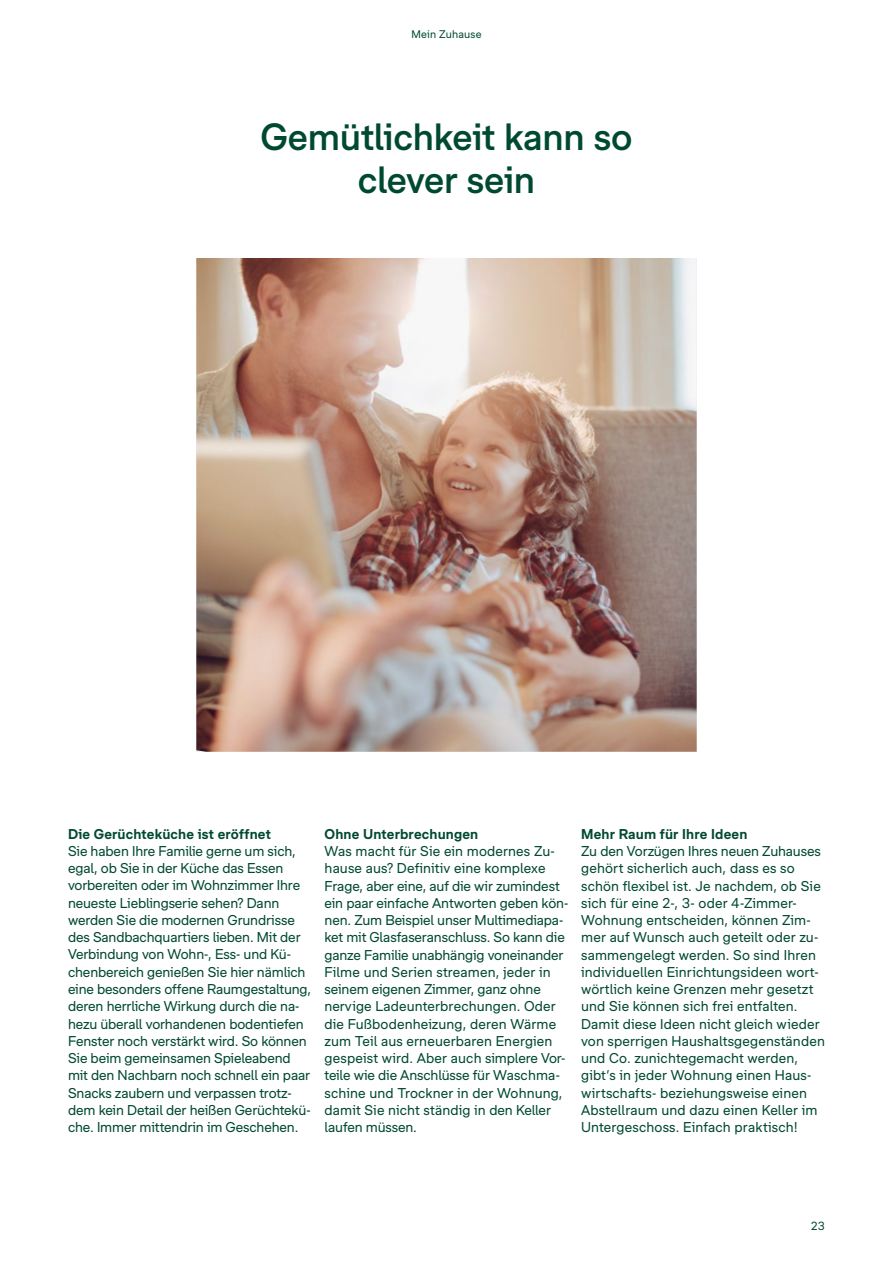
<style>
.page{position:relative;width:893px;height:1263px;background:#fff}
.page>*{position:absolute;margin:0;border:0;box-sizing:border-box;transform-origin:0 0}
.t1{font:500 36px/43.2px "Bonava Sans";letter-spacing:-.01em;color:#004931;text-align:center}
.t2{font:13.5px/17.2px "Bonava Sans";letter-spacing:-.005em;color:#004931}
.t3{font:700 13.5px "Bonava Sans";letter-spacing:.01em;color:#004931}
.t4{font:11.25px "Bonava Sans";color:#004931}
.t5{font:10.5px "Bonava Sans";letter-spacing:.015em;color:#004931}
</style>
<div class="page">
<img style="left:196px;top:258px;width:501px;height:494px">
<p class="t5" style="left:411px;top:28px;width:72px">Mein Zuhause</p>
<h1 class="t1" style="left:261px;top:114px;width:373px">Gemütlichkeit kann so clever sein</h1>
<p class="t3" style="left:68px;top:826px;width:204px">Die Gerüchteküche ist eröffnet</p>
<p class="t2" style="left:68px;top:842px;width:245px">Sie haben Ihre Familie gerne um sich, egal, ob Sie in der Küche das Essen vorbereiten oder im Wohnzimmer Ihre neueste Lieblingserie sehen? Dann werden Sie die modernen Grundrisse des Sandbachquartiers lieben. Mit der Verbindung von Wohn-, Ess- und Kü&shy;chenbereich genießen Sie hier nämlich eine besonders offene Raumgestaltung, deren herrliche Wirkung durch die na&shy;hezu überall vorhandenen bodentiefen Fenster noch verstärkt wird. So können Sie beim gemeinsamen Spieleabend mit den Nachbarn noch schnell ein paar Snacks zaubern und verpassen trotz&shy;dem kein Detail der heißen Gerüchtekü&shy;che. Immer mittendrin im Geschehen.</p>
<p class="t3" style="left:325px;top:826px;width:155px">Ohne Unterbrechungen</p>
<p class="t2" style="left:325px;top:842px;width:245px">Was macht für Sie ein modernes Zu&shy;hause aus? Definitiv eine komplexe Frage, aber eine, auf die wir zumindest ein paar einfache Antworten geben kön&shy;nen. Zum Beispiel unser Multimediapa&shy;ket mit Glasfaseranschluss. So kann die ganze Familie unabhängig voneinander Filme und Serien streamen, jeder in seinem eigenen Zimmer, ganz ohne nervige Ladeunterbrechungen. Oder die Fußbodenheizung, deren Wärme zum Teil aus erneuerbaren Energien gespeist wird. Aber auch simplere Vor&shy;teile wie die Anschlüsse für Waschma&shy;schine und Trockner in der Wohnung, damit Sie nicht ständig in den Keller laufen müssen.</p>
<p class="t3" style="left:581px;top:826px;width:168px">Mehr Raum für Ihre Ideen</p>
<p class="t2" style="left:581px;top:842px;width:245px">Zu den Vorzügen Ihres neuen Zuhauses gehört sicherlich auch, dass es so schön flexibel ist. Je nachdem, ob Sie sich für eine 2-, 3- oder 4-Zimmer-Wohnung entscheiden, können Zim&shy;mer auf Wunsch auch geteilt oder zu&shy;sammengelegt werden. So sind Ihren individuellen Einrichtungsideen wort&shy;wörtlich keine Grenzen mehr gesetzt und Sie können sich frei entfalten.<br>Damit diese Ideen nicht gleich wieder von sperrigen Haushaltsgegenständen und Co. zunichtegemacht werden, gibt’s in jeder Wohnung einen Haus&shy;wirtschafts- beziehungsweise einen Abstellraum und dazu einen Keller im Untergeschoss. Einfach praktisch!</p>
<p class="t4" style="left:811px;top:1219px;width:15px">23</p>
</div>
